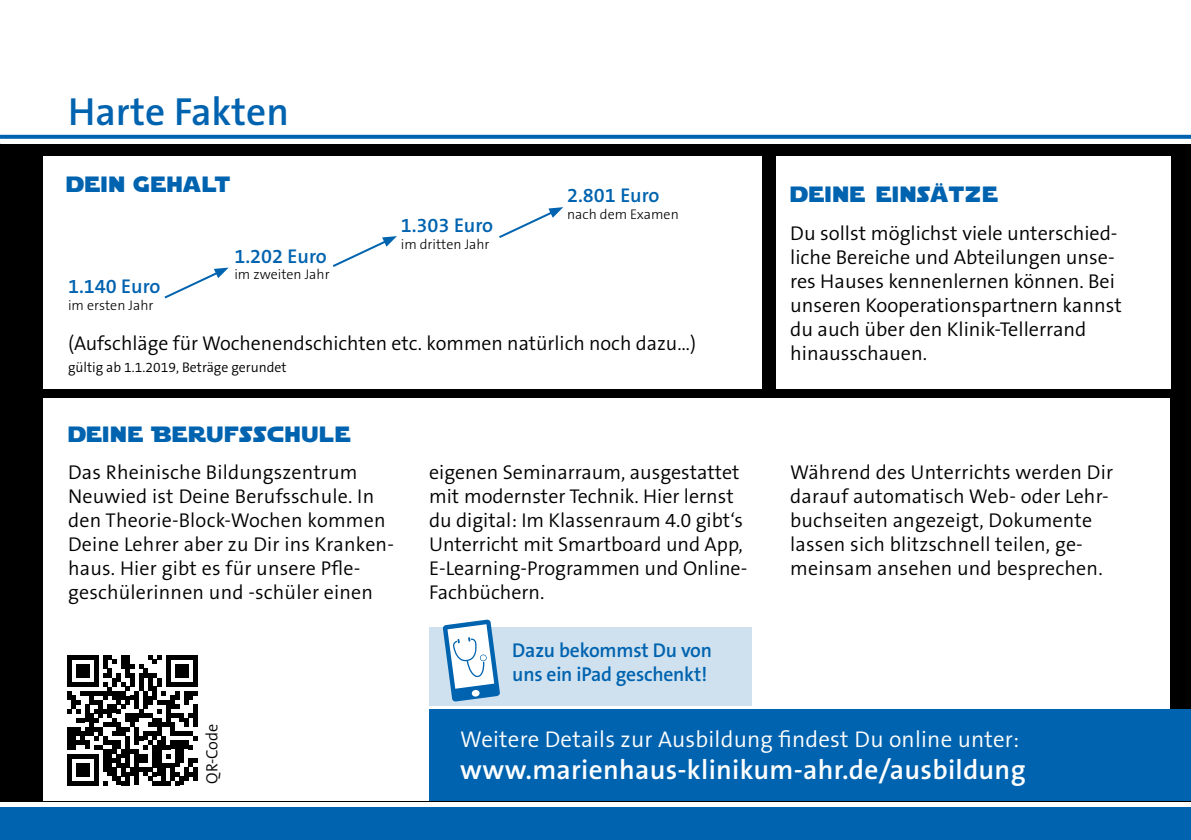
<style>
.page{position:relative;width:1191px;height:840px;background:#fff}
.page>*{position:absolute;margin:0;border:0;box-sizing:border-box;transform-origin:0 0}
.t1{font:600 39.4px "The Sans B6";color:#0063af}
.t2{font:600 27.4px "The Sans B6";letter-spacing:.01em;color:#fff}
.t3{font:300 22.8px "The Sans B4";letter-spacing:.01em;color:#fff}
.t4{font:22px "Star Jedi";letter-spacing:.08em;color:#0063af}
.t5{font:300 20px/24px "The Sans B4";color:#000}
.t6{font:600 20px/24px "The Sans B6";letter-spacing:-.01em;color:#0063af}
.t7{font:300 16.4px "The Sans B4";color:#000}
.t8{font:300 14px "The Sans B3";color:#000}
.t9{font:300 14px "The Sans B4";color:#000}
</style>
<div class="page">
<div style="left:0;top:144px;width:1191px;height:656px;background:#000"></div>
<div style="left:43px;top:156px;width:719px;height:232px;background:#fff"></div>
<div style="left:43px;top:398px;width:1127px;height:402px;background:#fff"></div>
<div style="left:776px;top:156px;width:394px;height:232px;background:#fff"></div>
<div style="left:0;top:806px;width:1191px;height:33px;background:#0063af"></div>
<div style="left:429px;top:709px;width:762px;height:91px;background:#0063af"></div>
<div style="left:429px;top:626px;width:322px;height:79px;background:#cfe1ef"></div>
<svg style="left:0;top:135px;width:1191px;height:4px;background:#0c6ab2"></svg>
<svg style="left:67px;top:655px;width:130px;height:129px"></svg>
<hr style="left:193px;top:767px;width:4px;height:13px;background:#000">
<svg style="left:164px;top:267px;width:65px;height:32px"></svg>
<svg style="left:332px;top:236px;width:65px;height:31px"></svg>
<svg style="left:499px;top:207px;width:64px;height:31px"></svg>
<svg style="left:443px;top:619px;width:57px;height:82px"></svg>
<h1 class="t1" style="left:68px;top:90px;width:222px">Harte Fakten</h1>
<p class="t4" style="left:66px;top:164px;width:165px">DEIN GEHALT</p>
<p class="t6" style="left:68px;top:274px;width:94px">1.140 Euro</p>
<p class="t8" style="left:68px;top:297px;width:87px">im ersten Jahr</p>
<p class="t6" style="left:234px;top:244px;width:94px">1.202 Euro</p>
<p class="t8" style="left:234px;top:267px;width:97px">im zweiten Jahr</p>
<p class="t6" style="left:401px;top:214px;width:94px">1.303 Euro</p>
<p class="t8" style="left:401px;top:237px;width:90px">im dritten Jahr</p>
<p class="t6" style="left:567px;top:184px;width:94px">2.801 Euro</p>
<p class="t8" style="left:567px;top:206px;width:113px">nach dem Examen</p>
<p class="t5" style="left:68px;top:332px;width:629px">(Aufschläge für Wochenendschichten etc. kommen natürlich noch dazu…)</p>
<p class="t9" style="left:68px;top:360px;width:220px">gültig ab 1.1.2019, Beträge gerundet</p>
<p class="t4" style="left:68px;top:414px;width:283px">DEINE BERUFSSCHULE</p>
<p class="t4" style="left:790px;top:174px;width:208px">DEINE EINSÄTZE</p>
<p class="t5" style="left:790px;top:222px;width:333px">Du sollst möglichst viele unterschied&shy;liche Bereiche und Abteilungen unse&shy;res Hauses kennenlernen können. Bei unseren Kooperationspartnern kannst du auch über den Klinik-Tellerrand hinausschauen.</p>
<p class="t5" style="left:68px;top:460px;width:327px">Das Rheinische Bildungszentrum Neuwied ist Deine Berufsschule. In den Theorie-Block-Wochen kommen Deine Lehrer aber zu Dir ins Kranken&shy;haus. Hier gibt es für unsere Pfle&shy;geschülerinnen und -schüler einen</p>
<p class="t5" style="left:429px;top:460px;width:320px">eigenen Seminarraum, ausgestattet mit modernster Technik. Hier lernst du digital: Im Klassenraum 4.0 gibt‘s<br>Unterricht mit Smartboard und App,<br>E-Learning-Programmen und Online-<br>Fachbüchern.</p>
<p class="t5" style="left:790px;top:460px;width:324px">Während des Unterrichts werden Dir darauf automatisch Web- oder Lehr&shy;buchseiten angezeigt, Dokumente lassen sich blitzschnell teilen, ge&shy;meinsam ansehen und besprechen.</p>
<p class="t7" style="left:203px;top:783px;width:61px;rotate:-90deg">QR-Code</p>
<p class="t6" style="left:512px;top:638px;width:201px">Dazu bekommst Du von uns ein iPad geschenkt!</p>
<p class="t3" style="left:460px;top:726px;width:560px">Weitere Details zur Ausbildung findest Du online unter:</p>
<h2 class="t2" style="left:460px;top:754px;width:567px">www.marienhaus-klinikum-ahr.de/ausbildung</h2>
</div>
